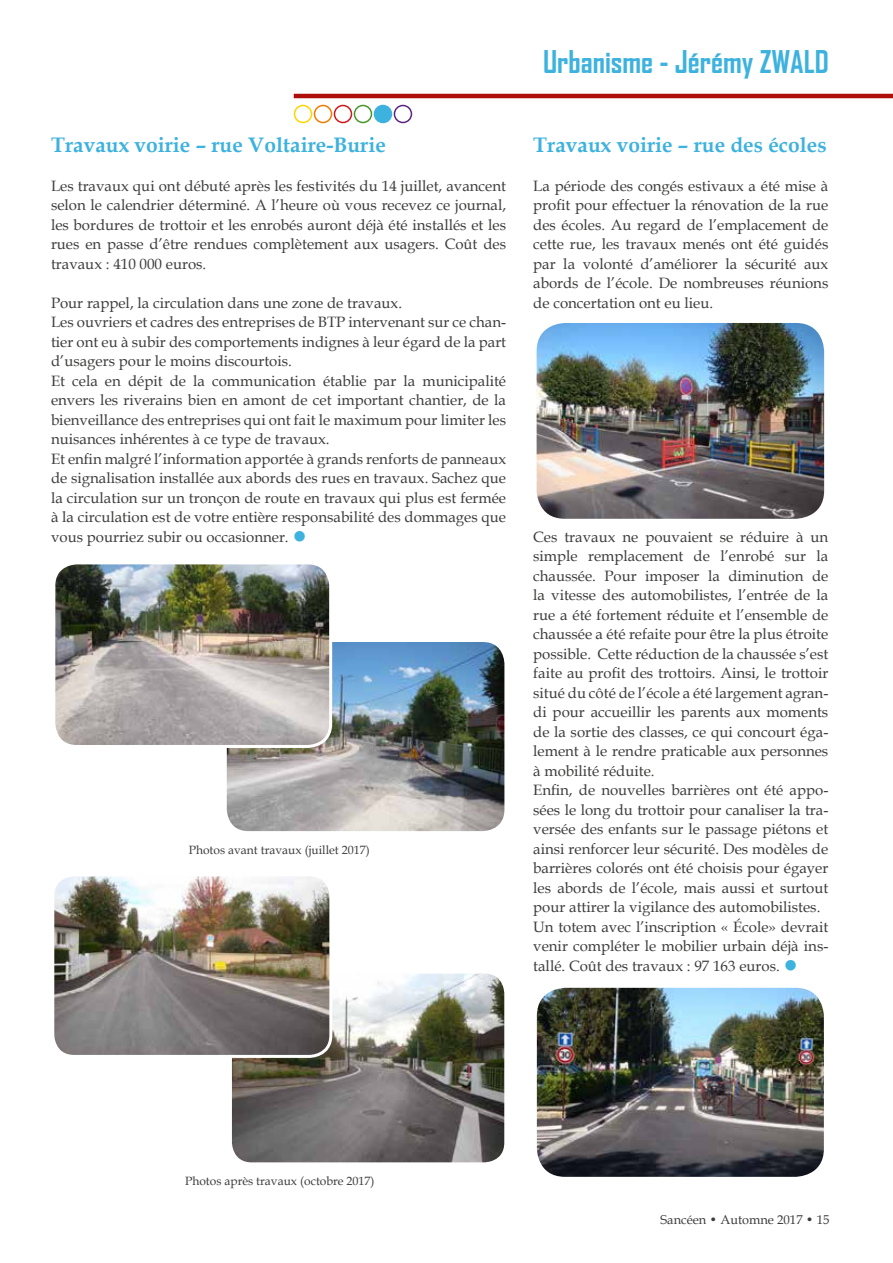
<style>
.page{position:relative;width:893px;height:1263px;background:#fff}
.page>*{position:absolute;margin:0;border:0;box-sizing:border-box;transform-origin:0 0}
.t1{font:700 30px "Agency FB";color:#3db2de}
.t2{font:700 21px "Book Antiqua";color:#3db2de}
.t3{font:15px/19.5px "Book Antiqua";color:#3c3c3b;text-align:justify}
.t4{font:12.75px "Book Antiqua";color:#3c3c3b}
.t5{font:12px "Book Antiqua";color:#3c3c3b}
.s1{font-family:"Garamond";font-size:24px;color:#3db2de}
</style>
<div class="page">
<div style="left:394px;top:105px;width:18px;height:18px;border:2px solid #5c2483;border-radius:50%"></div>
<div style="left:374px;top:105px;width:17px;height:17px;background:#3db2de;border-radius:50%"></div>
<div style="left:374px;top:105px;width:18px;height:18px;border:2px solid #3db2de;border-radius:50%"></div>
<div style="left:354px;top:105px;width:18px;height:18px;border:2px solid #46962b;border-radius:50%"></div>
<div style="left:334px;top:105px;width:18px;height:18px;border:2px solid #cd171a;border-radius:50%"></div>
<div style="left:314px;top:105px;width:18px;height:18px;border:2px solid #ef7d00;border-radius:50%"></div>
<div style="left:294px;top:105px;width:18px;height:18px;border:2px solid #ffd500;border-radius:50%"></div>
<hr style="left:294px;top:94px;width:599px;height:4px;background:#ae0f0a">
<img style="left:538px;top:324px;width:285px;height:194px">
<div style="left:534px;top:320px;width:293px;height:202px;border:3px solid #fff;border-radius:30px"></div>
<img style="left:538px;top:989px;width:285px;height:187px">
<div style="left:534px;top:985px;width:293px;height:195px;border:3px solid #fff;border-radius:30px"></div>
<img style="left:233px;top:975px;width:270px;height:186px">
<div style="left:229px;top:971px;width:278px;height:194px;border:3px solid #fff;border-radius:21px"></div>
<img style="left:55px;top:877px;width:276px;height:179px">
<div style="left:51px;top:873px;width:281px;height:185px;border:3px solid #fff;border-radius:21px"></div>
<img style="left:228px;top:643px;width:275px;height:187px">
<div style="left:224px;top:639px;width:283px;height:195px;border:3px solid #fff;border-radius:23px"></div>
<img style="left:56px;top:565px;width:275px;height:181px">
<div style="left:52px;top:561px;width:280px;height:187px;border:3px solid #fff;border-radius:23px"></div>
<h2 class="t2" style="left:51px;top:130px;width:336px">Travaux voirie – rue Voltaire-Burie</h2>
<p class="t3" style="left:51px;top:175px;width:457px">Les travaux qui ont débuté après les festivités du 14 juillet, avancent selon le calendrier déterminé. A l’heure où vous recevez ce journal, les bordures de trottoir et les enrobés auront déjà été installés et les rues en passe d’être rendues complètement aux usagers. Coût des travaux : 410 000 euros.</p>
<p class="t3" style="left:51px;top:292px;width:457px;text-align:left">Pour rappel, la circulation dans une zone de travaux.<br>Les ouvriers et cadres des entreprises de BTP intervenant sur ce chan&shy;tier ont eu à subir des comportements indignes à leur égard de la part d’usagers pour le moins discourtois.<br>Et cela en dépit de la communication établie par la municipalité envers les riverains bien en amont de cet important chantier, de la bienveillance des entreprises qui ont fait le maximum pour limiter les nuisances inhérentes à ce type de travaux.<br>Et enfin malgré l’information apportée à grands renforts de panneaux de signalisation installée aux abords des rues en travaux. Sachez que la circulation sur un tronçon de route en travaux qui plus est fermée à la circulation est de votre entière responsabilité des dommages que vous pourriez subir ou occasionner. <span class="s1">●</span></p>
<p class="t5" style="left:189px;top:841px;width:183px">Photos avant travaux (juillet 2017)</p>
<h1 class="t1" style="left:543px;top:43px;width:287px">Urbanisme - Jérémy ZWALD</h1>
<h2 class="t2" style="left:533px;top:130px;width:295px">Travaux voirie – rue des écoles</h2>
<p class="t3" style="left:533px;top:175px;width:297px">La période des congés estivaux a été mise à profit pour effectuer la rénovation de la rue des écoles. Au regard de l’emplacement de cette rue, les travaux menés ont été guidés par la volonté d’améliorer la sécurité aux abords de l’école. De nombreuses réunions de concertation ont eu lieu.</p>
<p class="t3" style="left:533px;top:526px;width:297px;text-align:left">Ces travaux ne pouvaient se réduire à un simple remplacement de l’enrobé sur la chaussée. Pour imposer la diminution de la vitesse des automobilistes, l’entrée de la rue a été fortement réduite et l’ensemble de chaussée a été refaite pour être la plus étroite possible. Cette réduction de la chaussée s’est faite au profit des trottoirs. Ainsi, le trottoir situé du côté de l’école a été largement agran&shy;di pour accueillir les parents aux moments de la sortie des classes, ce qui concourt éga&shy;lement à le rendre praticable aux personnes à mobilité réduite.<br>Enfin, de nouvelles barrières ont été appo&shy;sées le long du trottoir pour canaliser la tra&shy;versée des enfants sur le passage piétons et ainsi renforcer leur sécurité. Des modèles de barrières colorés ont été choisis pour égayer les abords de l’école, mais aussi et surtout pour attirer la vigilance des automobilistes.<br>Un totem avec l’inscription « École» devrait venir compléter le mobilier urbain déjà ins&shy;tallé. Coût des travaux : 97 163 euros. <span class="s1">●</span></p>
<p class="t5" style="left:185px;top:1173px;width:191px">Photos après travaux (octobre 2017)</p>
<p class="t4" style="left:661px;top:1211px;width:170px">Sancéen • Automne 2017 • 15</p>
</div>
